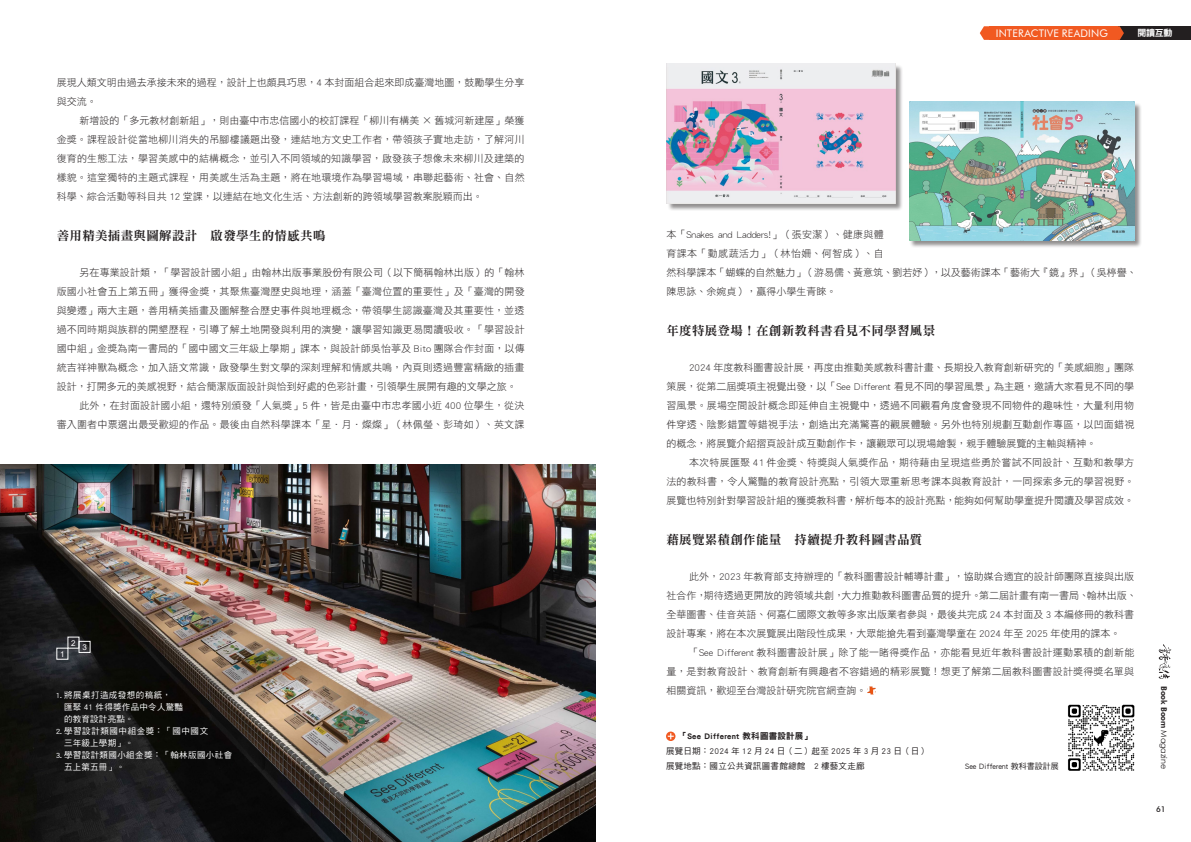
<style>
.page{position:relative;width:1191px;height:842px;background:#fff}
.page>*{position:absolute;margin:0;border:0;box-sizing:border-box;transform-origin:0 0}
.小標{font:12.5px "DF Ming Std W9";letter-spacing:.025em;color:#231f20}
.t1{font:10.5px "Futura Windows";letter-spacing:.015em;color:#fff}
.內文{font:10px/19px "DF Hei Std W3";color:#231f20;text-align:justify}
.內文-2{font:10px/19px "DF Hei Std W3";letter-spacing:.02em;color:#231f20;text-align:right}
.t2{font:9px "DF Hei Std W9";color:#fff}
.圖說{font:8.5px/12px "DF Hei Std W5";letter-spacing:.045em;color:#fff}
.info展期資訊{font:8.5px "DF Hei Std W5";letter-spacing:.025em;color:#231f20}
.圖說-2{font:8.5px/12px "DF Hei Std W5";letter-spacing:.07em;color:#fff}
.info展期資訊標{font:8.5px "DF Hei Std W9";letter-spacing:.025em;color:#231f20}
.圖說-3{font:8px "DF Hei Std W5";color:#231f20}
.t3{font:700 8px "Futura Windows";letter-spacing:-.01em;color:#231f20}
.t4{font:8px "Arial";color:#fff}
.t5{font:600 8px "Futura Windows";color:#231f20}
.s1{font-size:7.7px}
.s2{font-family:"Century Gothic";font-weight:400}
</style>
<div class="page">
<svg style="left:1158px;top:644px;width:13px;height:35px"></svg>
<div style="left:1110px;top:26px;width:81px;height:14px;background:#231f20"></div>
<div style="left:989px;top:26px;width:128px;height:14px;background:#f15921"></div>
<svg style="left:979px;top:26px;width:10px;height:14px"></svg>
<svg style="left:1117px;top:26px;width:7px;height:14px"></svg>
<img style="left:0;top:465px;width:595px;height:377px">
<svg style="left:666px;top:731px;width:9px;height:10px"></svg>
<svg style="left:668px;top:733px;width:6px;height:6px"></svg>
<img style="left:867px;top:686px;width:9px;height:9px">
<img style="left:1068px;top:704px;width:67px;height:67px">
<div style="left:667px;top:64px;width:236px;height:147px;background:#231f20;opacity:.5"></div>
<img style="left:666px;top:64px;width:229px;height:139px">
<div style="left:79px;top:641px;width:11px;height:11px;border:1px solid #fff"></div>
<div style="left:909px;top:102px;width:233px;height:147px;background:#231f20;opacity:.5"></div>
<img style="left:909px;top:101px;width:225px;height:140px">
<p class="內文" style="left:57px;top:73px;width:469px">展現人類文明由過去承接未來的過程，設計上也頗具巧思，4 本封面組合起來即成臺灣地圖，鼓勵學生分享與交流。</p>
<p class="內文" style="left:57px;top:111px;width:469px;text-indent:23px">新增設的「多元教材創新組」，則由臺中市忠信國小的校訂課程「柳川有構美 × 舊城河新建屋」榮獲金獎。課程設計從當地柳川消失的吊腳樓議題出發，連結地方文史工作者，帶領孩子實地走訪，了解河川復育的生態工法，學習美感中的結構概念，並引入不同領域的知識學習，啟發孩子想像未來柳川及建築的樣貌。這堂獨特的主題式課程，用美感生活為主題，將在地環境作為學習場域，串聯起藝術、社會、自然科學、綜合活動等科目共 12 堂課，以連結在地文化生活、方法創新的跨領域學習教案脫穎而出。</p>
<p class="小標" style="left:57px;top:229px;width:270px">善用精美插畫與圖解設計　啟發學生的情感共鳴</p>
<p class="內文" style="left:57px;top:263px;width:469px;text-indent:23px">另在專業設計類，「學習設計國小組」由翰林出版事業股份有限公司（以下簡稱翰林出版）的「翰林版國小社會五上第五冊」獲得金獎，其聚焦臺灣歷史與地理，涵蓋「臺灣位置的重要性」及「臺灣的開發與變遷」兩大主題，善用精美插畫及圖解整合歷史事件與地理概念，帶領學生認識臺灣及其重要性，並透過不同時期與族群的開墾歷程，引導了解土地開發與利用的演變，讓學習知識更易閱讀吸收。「學習設計國中組」金獎為南一書局的「國中國文三年級上學期」課本，與設計師吳怡葶及 Bito 團隊合作封面，以傳統吉祥神獸為概念，加入語文常識，啟發學生對文學的深刻理解和情感共鳴，內頁則透過豐富精緻的插畫設計，打開多元的美感視野，結合簡潔版面設計與恰到好處的色彩計畫，引領學生展開有趣的文學之旅。</p>
<p class="內文-2" style="left:57px;top:396px;width:469px">此外，在封面設計國小組，還特別頒發「人氣獎」5 件，皆是由臺中市忠孝國小近 400 位學生，從決<br>審入圍者中票選出最受歡迎的作品。最後由自然科學課本「星．月．燦燦」（林佩瑩、彭琦如）、英文課</p>
<p class="t4" style="left:60px;top:648px;width:6px">1</p>
<p class="t4" style="left:71px;top:637px;width:6px">2</p>
<p class="t4" style="left:82px;top:641px;width:6px">3</p>
<p class="圖說" style="left:64px;top:689px;width:120px;text-indent:-8px"><span class="s1">1.</span> 將展桌打造成發想的稿紙，<br>匯聚 41 件得獎作品中令人驚豔的教育設計亮點。</p>
<p class="圖說-2" style="left:64px;top:725px;width:146px;text-indent:-8px"><span class="s1">2.</span> 學習設計類國中組金獎：「國中國文三年級上學期」。</p>
<p class="圖說" style="left:64px;top:749px;width:170px;text-indent:-8px"><span class="s1">3.</span> 學習設計類國小組金獎：「翰林版國小社會五上第五冊」。</p>
<p class="t1" style="left:995px;top:27px;width:114px">INTERACTIVE READING</p>
<p class="t2" style="left:1137px;top:28px;width:37px">閱讀互動</p>
<p class="內文" style="left:666px;top:224px;width:472px;text-align:left">本「Snakes and Ladders!」（張安潔）、健康與體<br>育課本「動感蔬活力」（林怡姍、何智成）、自<br>然科學課本「蝴蝶的自然魅力」（游易儒、黃意筑、劉若妤），以及藝術課本「藝術大『鏡』界」（吳楟譽、陳思詠、余婉貞），贏得小學生青睞。</p>
<p class="小標" style="left:666px;top:323px;width:270px">年度特展登場！在創新教科書看見不同學習風景</p>
<p class="內文" style="left:666px;top:357px;width:469px;text-indent:23px">2024 年度教科圖書設計展，再度由推動美感教科書計畫、長期投入教育創新研究的「美感細胞」團隊策展，從第二屆獎項主視覺出發，以「See Different 看見不同的學習風景」為主題，邀請大家看見不同的學習風景。展場空間設計概念即延伸自主視覺中，透過不同觀看角度會發現不同物件的趣味性，大量利用物件穿透、陰影錯置等錯視手法，創造出充滿驚喜的觀展體驗。另外也特別規劃互動創作專區，以凹面錯視的概念，將展覽介紹摺頁設計成互動創作卡，讓觀眾可以現場繪製，親手體驗展覽的主軸與精神。</p>
<p class="內文" style="left:666px;top:452px;width:469px;text-indent:23px">本次特展匯聚 41 件金獎、特獎與人氣獎作品，期待藉由呈現這些勇於嘗試不同設計、互動和教學方法的教科書，令人驚豔的教育設計亮點，引領大眾重新思考課本與教育設計，一同探索多元的學習視野。展覽也特別針對學習設計組的獲獎教科書，解析每本的設計亮點，能夠如何幫助學童提升閱讀及學習成效。</p>
<p class="小標" style="left:666px;top:532px;width:257px">藉展覽累積創作能量　持續提升教科圖書品質</p>
<p class="內文" style="left:666px;top:566px;width:472px;text-align:left;text-indent:23px">此外，2023 年教育部支持辦理的「教科圖書設計輔導計畫」，協助媒合適宜的設計師團隊直接與出版社合作，期待透過更開放的跨領域共創，大力推動教科圖書品質的提升。第二屆計畫有南一書局、翰林出版、全華圖書、佳音英語、何嘉仁國際文教等多家出版業者參與，最後共完成 24 本封面及 3 本編修冊的教科書設計專案，將在本次展覽展出階段性成果，大眾能搶先看到臺灣學童在 2024 年至 2025 年使用的課本。</p>
<p class="內文" style="left:666px;top:642px;width:469px;text-indent:23px">「See Different 教科圖書設計展」除了能一睹得獎作品，亦能看見近年教科書設計運動累積的創新能量，是對教育設計、教育創新有興趣者不容錯過的精彩展覽！想更了解第二屆教科圖書設計獎得獎名單與相關資訊，歡迎至台灣設計研究院官網查詢。</p>
<p class="info展期資訊標" style="left:678px;top:732px;width:135px">「See Different 教科圖書設計展」</p>
<p class="info展期資訊" style="left:666px;top:746px;width:264px">展覽日期：2024 年 12 月 24 日（二）起至 2025 年 3 月 23 日（日）</p>
<p class="info展期資訊" style="left:666px;top:761px;width:200px">展覽地點：國立公共資訊圖書館總館　2 樓藝文走廊</p>
<p class="圖說-3" style="left:965px;top:761px;width:95px">See Different 教科書設計展</p>
<p class="t3" style="left:1169px;top:686px;width:85px;rotate:90deg">Book Boom <span class="s2">Magazine</span></p>
<p class="t5" style="left:1156px;top:804px;width:11px">61</p>
</div>
